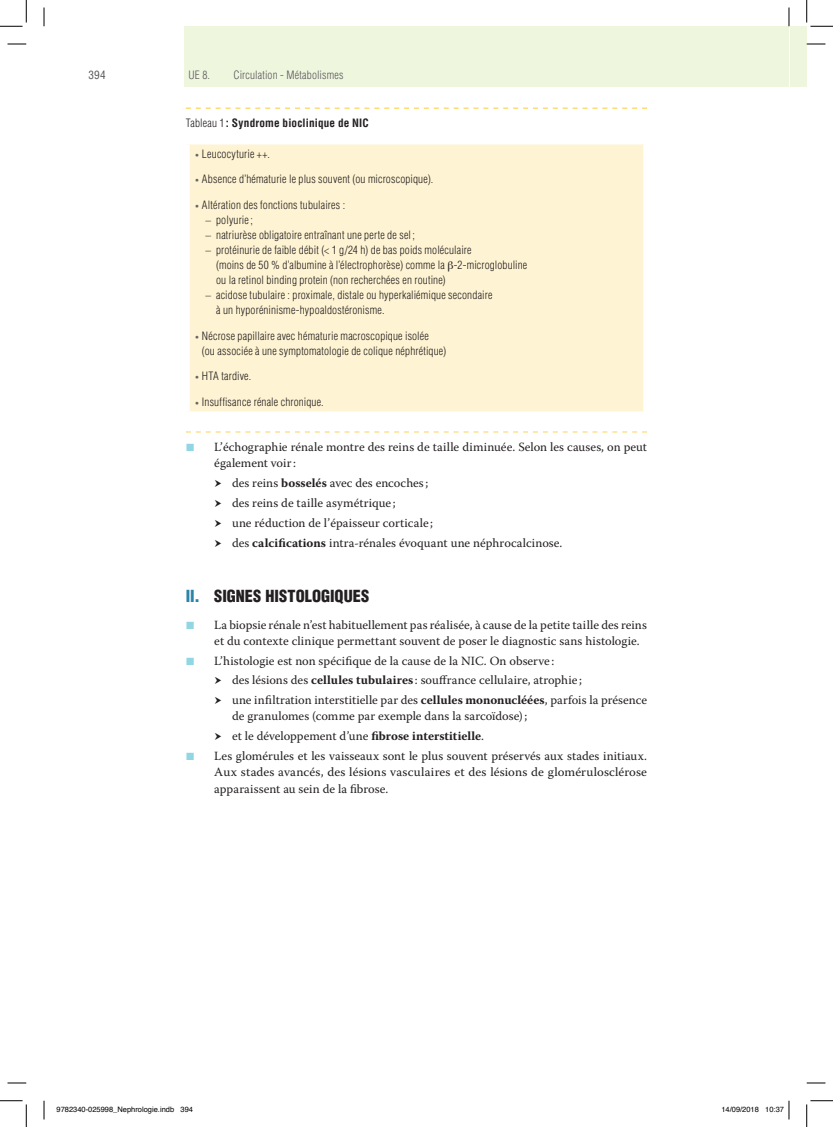
<style>
.page{position:relative;width:833px;height:1127px;background:#fff}
.page>*{position:absolute;margin:0;border:0;box-sizing:border-box;transform-origin:0 0}
.t1{font:900 condensed 16.25px "Helvetica LT Std";color:#231f20}
.t2{font:12.5px/19.8px "Warnock Pro";letter-spacing:.005em;color:#231f20}
.t3{font:300 condensed 11.25px/15px "Helvetica LT Std";letter-spacing:.015em;color:#231f20}
.t4{font:700 condensed 11.25px "Helvetica LT Std";letter-spacing:.015em;color:#231f20}
.t5{font:300 condensed 11.25px "Helvetica LT Std";letter-spacing:.015em;color:#57585a}
.t6{font:condensed 11.25px "Helvetica LT Std";color:#57585a}
.t7{font:7.5px "Helvetica";color:#000}
.s1{font-weight:300}
.s2{font-size:7.5px;color:#636366}
.s3{font-stretch:normal}
.s4{font-weight:700}
.s5{color:#2c83aa}
</style>
<div class="page">
<div style="left:184px;top:26px;width:604px;height:60px;background:#eff6de"></div>
<div style="left:789px;top:26px;width:17px;height:60px;background:#eff6de"></div>
<svg style="left:186px;top:107px;width:460px;height:2px"></svg>
<svg style="left:186px;top:431px;width:460px;height:1px"></svg>
<div style="left:188px;top:143px;width:456px;height:270px;background:#fef3d2"></div>
<hr style="left:186px;top:141px;width:460px;height:3px;background:#fff">
<hr style="left:186px;top:144px;width:3px;height:267px;background:#fff">
<hr style="left:643px;top:144px;width:3px;height:267px;background:#fff">
<svg style="left:187px;top:411px;width:458px;height:2px"></svg>
<svg style="left:8px;top:43px;width:18px;height:2px"></svg>
<svg style="left:806px;top:43px;width:19px;height:2px"></svg>
<svg style="left:8px;top:1082px;width:18px;height:1px"></svg>
<svg style="left:806px;top:1082px;width:19px;height:1px"></svg>
<svg style="left:43px;top:8px;width:2px;height:18px"></svg>
<svg style="left:43px;top:1100px;width:2px;height:19px"></svg>
<svg style="left:788px;top:8px;width:1px;height:18px"></svg>
<svg style="left:0;top:0;width:27px;height:27px"></svg>
<svg style="left:0;top:1100px;width:27px;height:26px"></svg>
<svg style="left:806px;top:0;width:26px;height:27px"></svg>
<svg style="left:806px;top:1100px;width:26px;height:26px"></svg>
<svg style="left:788px;top:1100px;width:1px;height:19px"></svg>
<p class="t6" style="left:88px;top:68px;width:19px">394</p>
<p class="t5" style="left:188px;top:68px;width:23px">UE 8.</p>
<p class="t5" style="left:233px;top:68px;width:111px">Circulation - Métabolismes</p>
<p class="t4" style="left:186px;top:115px;width:184px"><span class="s1">Tableau 1</span> : Syndrome bioclinique de NIC</p>
<p class="t3" style="left:195px;top:146px;width:76px"><span class="s2">•</span> Leucocyturie ++.</p>
<p class="t3" style="left:195px;top:172px;width:240px"><span class="s2">•</span> Absence d’hématurie le plus souvent (ou microscopique).</p>
<p class="t3" style="left:195px;top:197px;width:152px"><span class="s2">•</span> Altération des fonctions tubulaires :</p>
<p class="t3" style="left:205px;top:212px;width:49px"><span class="s3">–</span> polyurie;</p>
<p class="t3" style="left:205px;top:227px;width:211px"><span class="s3">–</span> natriurèse obligatoire entraînant une perte de sel;</p>
<p class="t3" style="left:216px;top:242px;width:312px;text-indent:-11px"><span class="s3">–</span> protéinurie de faible débit (&lt; 1 g/24 h) de bas poids moléculaire<br>(moins de 50 % d’albumine à l’électrophorèse) comme la -2-microglobuline ou la retinol binding protein (non recherchées en routine)</p>
<p class="t3" style="left:216px;top:287px;width:277px;text-indent:-11px"><span class="s3">–</span> acidose tubulaire : proximale, distale ou hyperkaliémique secondaire à un hyporéninisme-hypoaldostéronisme.</p>
<p class="t3" style="left:202px;top:328px;width:245px;text-indent:-7px"><span class="s2">•</span> Nécrose papillaire avec hématurie macroscopique isolée<br>(ou associée à une symptomatologie de colique néphrétique)</p>
<p class="t3" style="left:195px;top:369px;width:58px"><span class="s2">•</span> HTA tardive.</p>
<p class="t3" style="left:195px;top:394px;width:130px"><span class="s2">•</span> Insuffisance rénale chronique.</p>
<p class="t2" style="left:214px;top:438px;width:434px;line-height:16.2px">L’échographie rénale montre des reins de taille diminuée. Selon les causes, on peut également voir:</p>
<p class="t2" style="left:232px;top:473px;width:332px">des reins <span class="s4">bosselés</span> avec des encoches;<br>des reins de taille asymétrique;<br>une réduction de l’épaisseur corticale ;<br>des <span class="s4">calcifications</span> intra-rénales évoquant une néphrocalcinose.</p>
<h1 class="t1" style="left:186px;top:585px;width:185px"><span class="s5">II.</span> SIGNES HISTOLOGIQUES</h1>
<p class="t2" style="left:214px;top:616px;width:434px;line-height:16.2px">La biopsie rénale n’est habituellement pas réalisée, à cause de la petite taille des reins et du contexte clinique permettant souvent de poser le diagnostic sans histologie.</p>
<p class="t2" style="left:232px;top:650px;width:416px;text-indent:-18px">L’histologie est non spécifique de la cause de la NIC. On observe :<br>des lésions des <span class="s4">cellules tubulaires</span> : souffrance cellulaire, atrophie ;<br>une infiltration interstitielle par des <span class="s4">cellules mononucléées</span>, parfois la présence</p>
<p class="t2" style="left:232px;top:706px;width:297px">de granulomes (comme par exemple dans la sarcoïdose);</p>
<p class="t2" style="left:232px;top:726px;width:253px">et le développement d’une <span class="s4">fibrose interstitielle</span>.</p>
<p class="t2" style="left:214px;top:745px;width:434px">Les glomérules et les vaisseaux sont le plus souvent préservés aux stades initiaux.</p>
<p class="t2" style="left:214px;top:763px;width:434px;line-height:16.2px">Aux stades avancés, des lésions vasculaires et des lésions de glomérulosclérose apparaissent au sein de la fibrose.</p>
<p class="t7" style="left:56px;top:1103px;width:138px">9782340-025998_Nephrologie.indb 394</p>
<p class="t7" style="left:721px;top:1103px;width:64px">14/09/2018 10:37</p>
</div>
